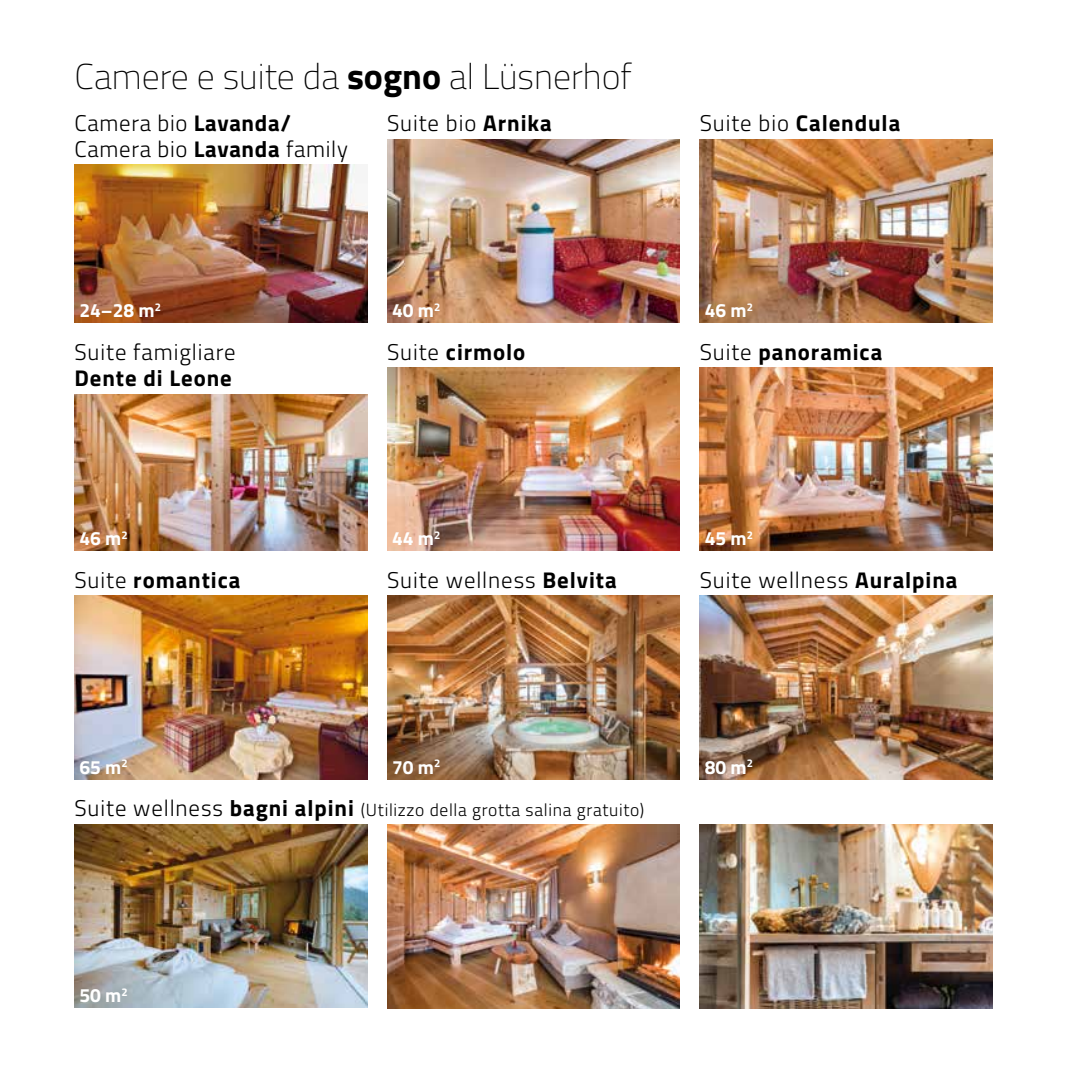
<style>
.page{position:relative;width:1067px;height:1067px;background:#fff}
.page>*{position:absolute;margin:0;border:0;box-sizing:border-box;transform-origin:0 0}
.t1{font:100 35.88px "Titillium";color:#000}
.t2{font:300 22.75px/26.2px "Titillium";letter-spacing:.04em;color:#000}
.t3{font:700 22.75px "Titillium";letter-spacing:.04em;color:#000}
.t4{font:700 19.25px "Titillium";color:#fff}
.t5{font:300 17.5px "Titillium";letter-spacing:.04em;color:#000}
.s1{font-weight:700}
.s2{font-weight:300}
.s3{font-size:22.75px}
.s4{font-weight:700;font-size:22.75px}
</style>
<div class="page">
<img style="left:74px;top:165px;width:293px;height:157px">
<img style="left:387px;top:824px;width:293px;height:184px">
<img style="left:699px;top:824px;width:293px;height:184px">
<img style="left:74px;top:824px;width:293px;height:183px">
<img style="left:699px;top:367px;width:293px;height:184px">
<img style="left:387px;top:367px;width:293px;height:184px">
<img style="left:74px;top:596px;width:293px;height:183px">
<img style="left:699px;top:596px;width:293px;height:183px">
<img style="left:74px;top:394px;width:293px;height:157px">
<img style="left:387px;top:139px;width:293px;height:183px">
<img style="left:387px;top:596px;width:293px;height:183px">
<img style="left:699px;top:139px;width:293px;height:183px">
<h1 class="t1" style="left:74px;top:51px;width:559px">Camere e suite da <span class="s1">sogno</span> al Lüsnerhof</h1>
<p class="t2" style="left:74px;top:109px;width:275px">Camera bio <span class="s1">Lavanda/<br></span>Camera bio <span class="s1">Lavanda</span> family</p>
<p class="t2" style="left:387px;top:109px;width:166px">Suite bio <span class="s1">Arnika</span></p>
<p class="t3" style="left:699px;top:106px;width:202px"><span class="s2">Suite bio</span> Calendula</p>
<p class="t4" style="left:79px;top:296px;width:83px">24–28 m<sup>2</sup></p>
<p class="t4" style="left:392px;top:296px;width:50px">40 m<sup>2</sup></p>
<p class="t4" style="left:704px;top:296px;width:50px">46 m<sup>2</sup></p>
<p class="t2" style="left:74px;top:337px;width:163px">Suite famigliare</p>
<p class="t3" style="left:74px;top:360px;width:159px">Dente di Leone</p>
<p class="t3" style="left:387px;top:334px;width:140px"><span class="s2">Suite</span> cirmolo</p>
<p class="t3" style="left:699px;top:334px;width:184px"><span class="s2">Suite</span> panoramica</p>
<p class="t4" style="left:79px;top:524px;width:50px">46 m<sup>2</sup></p>
<p class="t4" style="left:392px;top:524px;width:50px">44 m<sup>2</sup></p>
<p class="t4" style="left:704px;top:524px;width:50px">45 m<sup>2</sup></p>
<p class="t3" style="left:74px;top:562px;width:167px"><span class="s2">Suite</span> romantica</p>
<p class="t2" style="left:387px;top:565px;width:231px">Suite wellness <span class="s1">Belvita</span></p>
<p class="t2" style="left:699px;top:565px;width:259px">Suite wellness <span class="s1">Auralpina</span></p>
<p class="t4" style="left:79px;top:752px;width:50px">65 m<sup>2</sup></p>
<p class="t4" style="left:392px;top:752px;width:50px">70 m<sup>2</sup></p>
<p class="t5" style="left:74px;top:797px;width:571px"><span class="s3">Suite wellness</span> <span class="s4">bagni alpini</span> (Utilizzo della grotta salina gratuito)</p>
<p class="t4" style="left:704px;top:752px;width:50px">80 m<sup>2</sup></p>
<p class="t4" style="left:79px;top:980px;width:50px">50 m<sup>2</sup></p>
</div>
